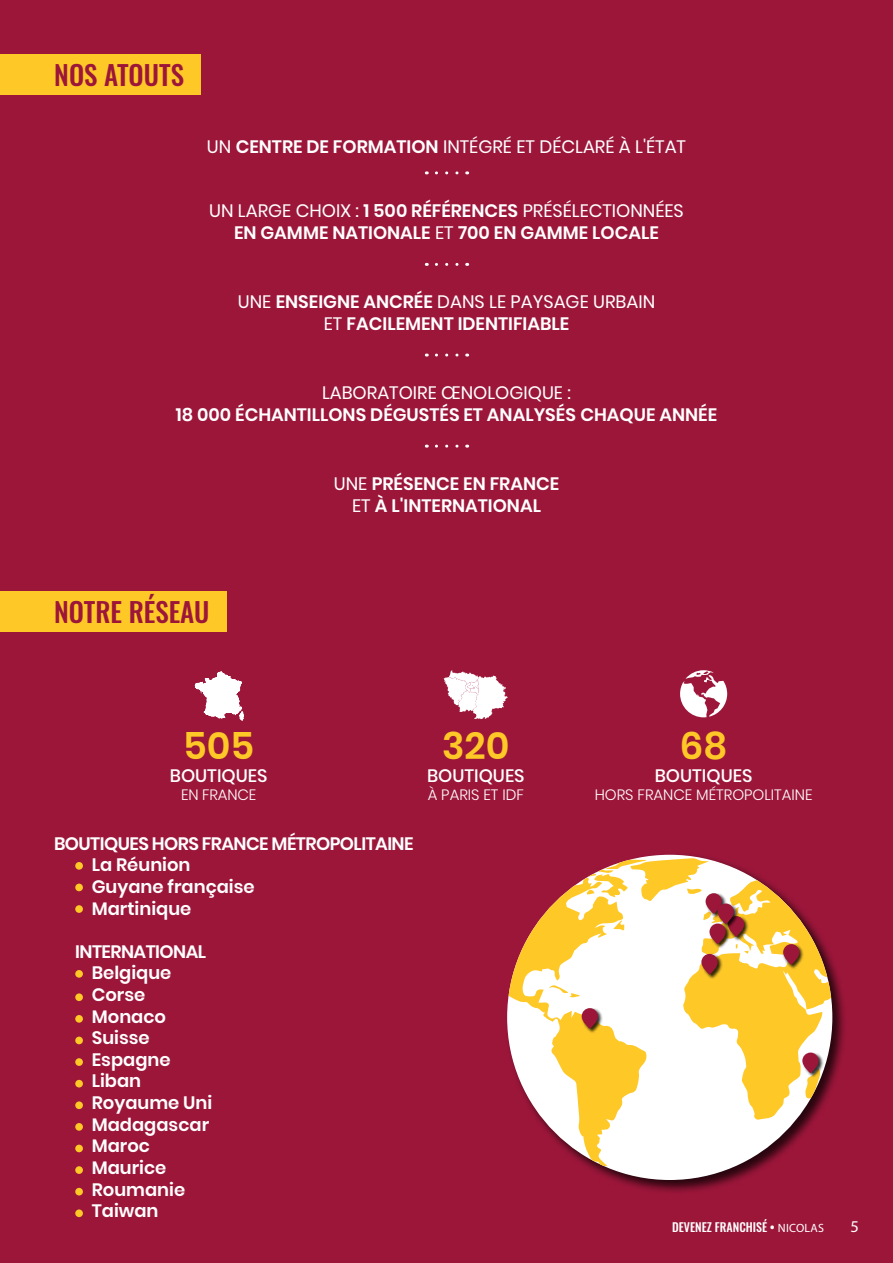
<style>
.page{position:relative;width:893px;height:1263px;background:#9c163a}
.page>*{position:absolute;margin:0;border:0;box-sizing:border-box;transform-origin:0 0}
.t1{font:600 37.5px "Poppins";color:#fec827}
.t2{font:500 27px "Oswald";color:#9c163a}
.t3{font:600 18px/21.6px "Poppins";color:#fff;text-align:center}
.t4{font:18px "Poppins";color:#fff}
.t5{font:500 18px "Poppins";color:#fff}
.t6{font:16.5px "Myriad Pro";color:#fff}
.t7{font:300 15px "Poppins";color:#fff}
.t8{font:500 12px "Oswald";color:#fff}
.s1{font-weight:600}
.s2{font-weight:400}
.s3{font-family:"Myriad Pro";font-weight:400}
</style>
<div class="page">
<div style="left:0;top:591px;width:227px;height:40px;background:#fec827"></div>
<div style="left:0;top:54px;width:201px;height:41px;background:#fec827"></div>
<div style="left:505px;top:853px;width:342px;height:342px;background:#000;opacity:.75"></div>
<svg style="left:507px;top:858px;width:325px;height:308px"></svg>
<div style="left:581px;top:1008px;width:21px;height:25px;background:#000;opacity:.8"></div>
<svg style="left:582px;top:1008px;width:16px;height:20px"></svg>
<div style="left:783px;top:944px;width:21px;height:25px;background:#000;opacity:.8"></div>
<svg style="left:783px;top:944px;width:16px;height:20px"></svg>
<div style="left:701px;top:954px;width:21px;height:25px;background:#000;opacity:.8"></div>
<svg style="left:701px;top:954px;width:17px;height:20px"></svg>
<div style="left:802px;top:1052px;width:21px;height:26px;background:#000;opacity:.8"></div>
<svg style="left:802px;top:1052px;width:17px;height:21px"></svg>
<div style="left:705px;top:893px;width:21px;height:25px;background:#000;opacity:.8"></div>
<div style="left:706px;top:893px;width:16px;height:20px;background:#9c163a;border-radius:8px"></div>
<div style="left:709px;top:923px;width:21px;height:26px;background:#000;opacity:.8"></div>
<svg style="left:709px;top:923px;width:17px;height:21px"></svg>
<div style="left:728px;top:916px;width:21px;height:25px;background:#000;opacity:.8"></div>
<svg style="left:728px;top:916px;width:16px;height:20px"></svg>
<div style="left:717px;top:903px;width:21px;height:26px;background:#000;opacity:.8"></div>
<svg style="left:718px;top:903px;width:16px;height:21px"></svg>
<svg style="left:436px;top:445px;width:32px;height:3px"></svg>
<svg style="left:436px;top:354px;width:32px;height:3px"></svg>
<svg style="left:436px;top:263px;width:32px;height:3px"></svg>
<svg style="left:436px;top:171px;width:32px;height:3px"></svg>
<svg style="left:194px;top:671px;width:50px;height:50px"></svg>
<svg style="left:444px;top:670px;width:64px;height:49px"></svg>
<svg style="left:680px;top:670px;width:47px;height:47px"></svg>
<svg style="left:75px;top:862px;width:8px;height:8px"></svg>
<svg style="left:75px;top:884px;width:8px;height:7px"></svg>
<svg style="left:75px;top:905px;width:8px;height:8px"></svg>
<svg style="left:75px;top:970px;width:8px;height:8px"></svg>
<svg style="left:75px;top:993px;width:8px;height:8px"></svg>
<svg style="left:75px;top:1015px;width:8px;height:8px"></svg>
<svg style="left:75px;top:1037px;width:8px;height:7px"></svg>
<svg style="left:75px;top:1058px;width:8px;height:8px"></svg>
<svg style="left:75px;top:1080px;width:8px;height:7px"></svg>
<svg style="left:75px;top:1101px;width:8px;height:8px"></svg>
<svg style="left:75px;top:1123px;width:8px;height:8px"></svg>
<svg style="left:75px;top:1145px;width:8px;height:7px"></svg>
<svg style="left:75px;top:1166px;width:8px;height:8px"></svg>
<svg style="left:75px;top:1188px;width:8px;height:7px"></svg>
<svg style="left:75px;top:1209px;width:8px;height:8px"></svg>
<h2 class="t2" style="left:54px;top:61px;width:131px">NOS ATOUTS</h2>
<p class="t4" style="left:207px;top:136px;width:481px">UN <span class="s1">CENTRE DE FORMATION</span> INTÉGRÉ ET DÉCLARÉ À L'ÉTAT</p>
<p class="t3" style="left:209px;top:200px;width:476px"><span class="s2">UN LARGE CHOIX :</span> 1 500 RÉFÉRENCES <span class="s2">PRÉSÉLECTIONNÉES<br></span>EN GAMME NATIONALE <span class="s2">ET</span> 700 EN GAMME LOCALE</p>
<p class="t3" style="left:238px;top:291px;width:419px"><span class="s2">UNE</span> ENSEIGNE ANCRÉE <span class="s2">DANS LE PAYSAGE URBAIN<br>ET</span> FACILEMENT IDENTIFIABLE</p>
<p class="t4" style="left:322px;top:382px;width:250px">LABORATOIRE ŒNOLOGIQUE :</p>
<p class="t3" style="left:176px;top:404px;width:543px">18 000 ÉCHANTILLONS DÉGUSTÉS ET ANALYSÉS CHAQUE ANNÉE</p>
<h2 class="t2" style="left:54px;top:598px;width:157px">NOTRE RÉSEAU</h2>
<p class="t3" style="left:334px;top:473px;width:227px"><span class="s2">UNE</span> PRÉSENCE EN FRANCE<br><span class="s2">ET</span> À L'INTERNATIONAL</p>
<h1 class="t1" style="left:183px;top:724px;width:73px">505</h1>
<p class="t5" style="left:170px;top:765px;width:99px">BOUTIQUES</p>
<p class="t7" style="left:181px;top:786px;width:77px">EN FRANCE</p>
<p class="t3" style="left:92px;top:833px;width:323px;text-align:left;text-indent:-38px">BOUTIQUES HORS FRANCE MÉTROPOLITAINE<br>La Réunion<br>Guyane française<br>Martinique</p>
<p class="t3" style="left:92px;top:941px;width:122px;text-align:left;text-indent:-17px">INTERNATIONAL<br>Belgique<br>Corse<br>Monaco<br>Suisse<br>Espagne<br>Liban<br>Royaume Uni<br>Madagascar<br>Maroc<br>Maurice<br>Roumanie<br>Taiwan</p>
<h1 class="t1" style="left:442px;top:724px;width:69px">320</h1>
<p class="t5" style="left:427px;top:765px;width:99px">BOUTIQUES</p>
<p class="t7" style="left:428px;top:786px;width:98px">À PARIS ET IDF</p>
<h1 class="t1" style="left:680px;top:724px;width:49px">68</h1>
<p class="t5" style="left:655px;top:765px;width:99px">BOUTIQUES</p>
<p class="t7" style="left:595px;top:786px;width:219px">HORS FRANCE MÉTROPOLITAINE</p>
<p class="t8" style="left:672px;top:1221px;width:153px">DEVENEZ FRANCHISÉ • <span class="s3">NICOLAS</span></p>
<p class="t6" style="left:850px;top:1216px;width:10px">5</p>
</div>
